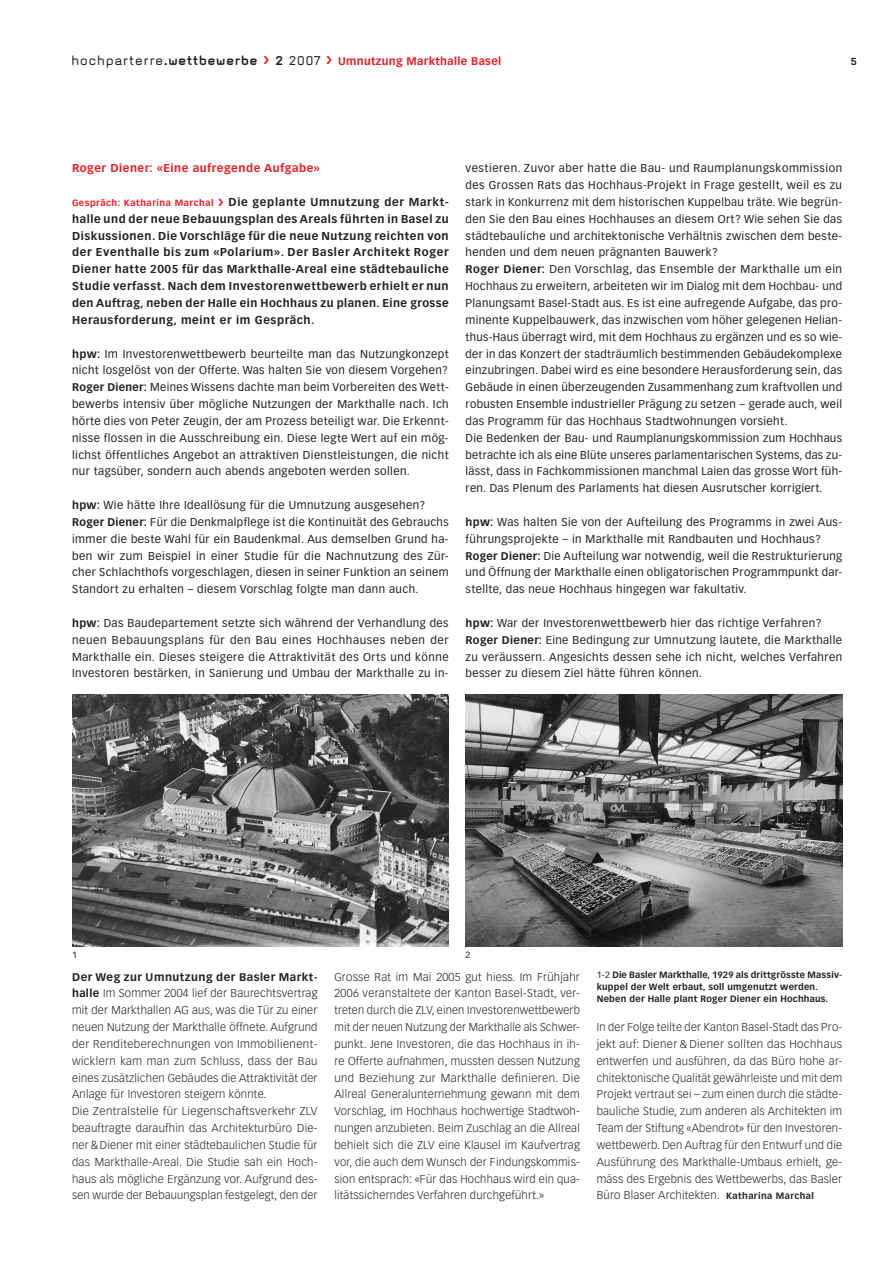
<style>
.page{position:relative;width:893px;height:1263px;background:#fff}
.page>*{position:absolute;margin:0;border:0;box-sizing:border-box;transform-origin:0 0}
.t1{font:700 12px "Jutta";color:#231f20}
.t2{font:11.25px/16.8px "Vectora LH";letter-spacing:.035em;color:#231f20}
.t3{font:300 11.25px/16.8px "Vectora LH";letter-spacing:.02em;color:#231f20;text-align:justify}
.t4{font:700 11.25px/16.8px "Vectora LH";letter-spacing:.05em;color:#231f20;text-align:justify}
.t5{font:700 11.25px "Vectora LH";letter-spacing:.045em;color:#ee1d23}
.t6{font:700 10.95px "Vectora LH";letter-spacing:.03em;color:#ee1d23}
.t7{font:700 10.95px "Vectora LH";letter-spacing:.045em;color:#231f20}
.t8{font:700 9px/12px "Vectora LH";letter-spacing:.025em;color:#231f20}
.t9{font:8.85px "Vectora LH";color:#231f20}
.s1{font-family:"Jutta";font-weight:400;font-size:15px;color:#231f20}
.s2{font-family:"Jutta";font-weight:900;font-size:15px;color:#231f20}
.s3{font-family:"Jutta";font-size:15px;color:#231f20}
.s4{font-family:"Jutta";font-size:18px}
.s5{font-size:9px;color:#ee1d23}
.s6{font-family:"Jutta";font-size:16.5px;color:#ee1d23}
.s7{font-weight:700;font-size:10.95px}
.s8{font-weight:400;font-size:8.85px}
.s9{font-weight:700;font-size:9px}
</style>
<div class="page">
<img style="left:72px;top:694px;width:376px;height:253px">
<img style="left:465px;top:694px;width:377px;height:253px">
<p class="t6" style="left:71px;top:56px;width:431px"><span class="s1">hochparterre</span><span class="s2">.</span><span class="s3">wettbewerbe</span> <span class="s4">›</span> <span class="s3">2</span> <span class="s1">2007</span> <span class="s4">›</span> Umnutzung Markthalle Basel</p>
<p class="t1" style="left:850px;top:57px;width:8px">5</p>
<p class="t5" style="left:72px;top:164px;width:249px">Roger Diener: «Eine aufregende Aufgabe»</p>
<p class="t4" style="left:72px;top:194px;width:378px"><span class="s5">Gespräch: Katharina Marchal</span> <span class="s6">›</span> Die geplante Umnutzung der Markt&shy;halle und der neue Bebauungsplan des Areals führten in Basel zu Diskussionen. Die Vorschläge für die neue Nutzung reichten von der Eventhalle bis zum «Polarium». Der Basler Architekt Roger Diener hatte 2005 für das Markthalle-Areal eine städtebauliche Studie verfasst. Nach dem Investorenwettbewerb erhielt er nun den Auftrag, neben der Halle ein Hochhaus zu planen. Eine grosse Herausforderung, meint er im Gespräch.</p>
<p class="t2" style="left:72px;top:346px;width:378px;text-align:justify"><span class="s7">hpw:</span> Im Investorenwettbewerb beurteilte man das Nutzungkonzept nicht losgelöst von der Offerte. Was halten Sie von diesem Vorgehen?<br><span class="s7">Roger Diener:</span> Meines Wissens dachte man beim Vorbereiten des Wett&shy;bewerbs intensiv über mögliche Nutzungen der Markthalle nach. Ich hörte dies von Peter Zeugin, der am Prozess beteiligt war. Die Erkennt&shy;nisse flossen in die Ausschreibung ein. Diese legte Wert auf ein mög&shy;lichst öffentliches Angebot an attraktiven Dienstleistungen, die nicht nur tagsüber, sondern auch abends angeboten werden sollen.</p>
<p class="t2" style="left:72px;top:497px;width:378px"><span class="s7">hpw:</span> Wie hätte Ihre Ideallösung für die Umnutzung ausgesehen?<br><span class="s7">Roger Diener:</span> Für die Denkmalpflege ist die Kontinuität des Gebrauchs immer die beste Wahl für ein Baudenkmal. Aus demselben Grund ha&shy;ben wir zum Beispiel in einer Studie für die Nachnutzung des Zür&shy;cher Schlachthofs vorgeschlagen, diesen in seiner Funktion an seinem Standort zu erhalten – diesem Vorschlag folgte man dann auch.</p>
<p class="t2" style="left:72px;top:615px;width:378px;text-align:justify"><span class="s7">hpw:</span> Das Baudepartement setzte sich während der Verhandlung des neuen Bebauungsplans für den Bau eines Hochhauses neben der Markthalle ein. Dieses steigere die Attraktivität des Orts und könne Investoren bestärken, in Sanierung und Umbau der Markthalle zu in-</p>
<p class="t2" style="left:465px;top:160px;width:378px">vestieren. Zuvor aber hatte die Bau- und Raumplanungskommission des Grossen Rats das Hochhaus-Projekt in Frage gestellt, weil es zu stark in Konkurrenz mit dem historischen Kuppelbau träte. Wie begrün&shy;den Sie den Bau eines Hochhauses an diesem Ort? Wie sehen Sie das städtebauliche und architektonische Verhältnis zwischen dem beste&shy;henden und dem neuen prägnanten Bauwerk?<br><span class="s7">Roger Diener:</span> Den Vorschlag, das Ensemble der Markthalle um ein Hochhaus zu erweitern, arbeiteten wir im Dialog mit dem Hochbau- und Planungsamt Basel-Stadt aus. Es ist eine aufregende Aufgabe, das pro&shy;minente Kuppelbauwerk, das inzwischen vom höher gelegenen Helian&shy;thus-Haus überragt wird, mit dem Hochhaus zu ergänzen und es so wie&shy;der in das Konzert der stadträumlich bestimmenden Gebäudekomplexe einzubringen. Dabei wird es eine besondere Herausforderung sein, das Gebäude in einen überzeugenden Zusammenhang zum kraftvollen und robusten Ensemble industrieller Prägung zu setzen – gerade auch, weil das Programm für das Hochhaus Stadtwohnungen vorsieht.<br>Die Bedenken der Bau- und Raumplanungskommission zum Hochhaus betrachte ich als eine Blüte unseres parlamentarischen Systems, das zu&shy;lässt, dass in Fachkommissionen manchmal Laien das grosse Wort füh&shy;ren. Das Plenum des Parlaments hat diesen Ausrutscher korrigiert.</p>
<p class="t2" style="left:465px;top:514px;width:378px"><span class="s7">hpw:</span> Was halten Sie von der Aufteilung des Programms in zwei Aus&shy;führungsprojekte – in Markthalle mit Randbauten und Hochhaus?<br><span class="s7">Roger Diener:</span> Die Aufteilung war notwendig, weil die Restrukturierung und Öffnung der Markthalle einen obligatorischen Programmpunkt dar&shy;stellte, das neue Hochhaus hingegen war fakultativ.</p>
<p class="t2" style="left:465px;top:615px;width:378px"><span class="s7">hpw:</span> War der Investorenwettbewerb hier das richtige Verfahren?<br><span class="s7">Roger Diener:</span> Eine Bedingung zur Umnutzung lautete, die Markthalle zu veräussern. Angesichts dessen sehe ich nicht, welches Verfahren besser zu diesem Ziel hätte führen können.</p>
<p class="t9" style="left:72px;top:952px;width:6px">1</p>
<p class="t9" style="left:465px;top:952px;width:6px">2</p>
<p class="t7" style="left:72px;top:972px;width:247px">Der Weg zur Umnutzung der Basler Markt-</p>
<p class="t3" style="left:72px;top:986px;width:247px;text-align:left"><span class="s7">halle</span> Im Sommer 2004 lief der Baurechtsvertrag mit der Markthallen AG aus, was die Tür zu einer neuen Nutzung der Markthalle öffnete. Aufgrund der Renditeberechnungen von Immobilienent&shy;wicklern kam man zum Schluss, dass der Bau eines zusätzlichen Gebäudes die Attraktivität der Anlage für Investoren steigern könnte.<br>Die Zentralstelle für Liegenschaftsverkehr ZLV beauftragte daraufhin das Architekturbüro Die&shy;ner &amp; Diener mit einer städtebaulichen Studie für das Markthalle-Areal. Die Studie sah ein Hoch&shy;haus als mögliche Ergänzung vor. Aufgrund des&shy;sen wurde der Bebauungsplan festgelegt, den der</p>
<p class="t3" style="left:334px;top:969px;width:247px">Grosse Rat im Mai 2005 gut hiess. Im Frühjahr 2006 veranstaltete der Kanton Basel-Stadt, ver&shy;treten durch die ZLV, einen Investorenwettbewerb mit der neuen Nutzung der Markthalle als Schwer&shy;punkt. Jene Investoren, die das Hochhaus in ih&shy;re Offerte aufnahmen, mussten dessen Nutzung und Beziehung zur Markthalle definieren. Die Allreal Generalunternehmung gewann mit dem Vorschlag, im Hochhaus hochwertige Stadtwoh&shy;nungen anzubieten. Beim Zuschlag an die Allreal behielt sich die ZLV eine Klausel im Kaufvertrag vor, die auch dem Wunsch der Findungskommis&shy;sion entsprach: «Für das Hochhaus wird ein qua&shy;litätssicherndes Verfahren durchgeführt.»</p>
<p class="t8" style="left:596px;top:970px;width:247px"><span class="s8">1-2</span> Die Basler Markthalle, 1929 als drittgrösste Massiv&shy;kuppel der Welt erbaut, soll umgenutzt werden.<br>Neben der Halle plant Roger Diener ein Hochhaus.</p>
<p class="t3" style="left:596px;top:1019px;width:247px">In der Folge teilte der Kanton Basel-Stadt das Pro&shy;jekt auf: Diener &amp; Diener sollten das Hochhaus entwerfen und ausführen, da das Büro hohe ar&shy;chitektonische Qualität gewährleiste und mit dem Projekt vertraut sei – zum einen durch die städte&shy;bauliche Studie, zum anderen als Architekten im Team der Stiftung «Abendrot» für den Investoren&shy;wettbewerb. Den Auftrag für den Entwurf und die Ausführung des Markthalle-Umbaus erhielt, ge&shy;mäss des Ergebnis des Wettbewerbs, das Basler Büro Blaser Architekten. <span class="s9">Katharina Marchal</span></p>
</div>
